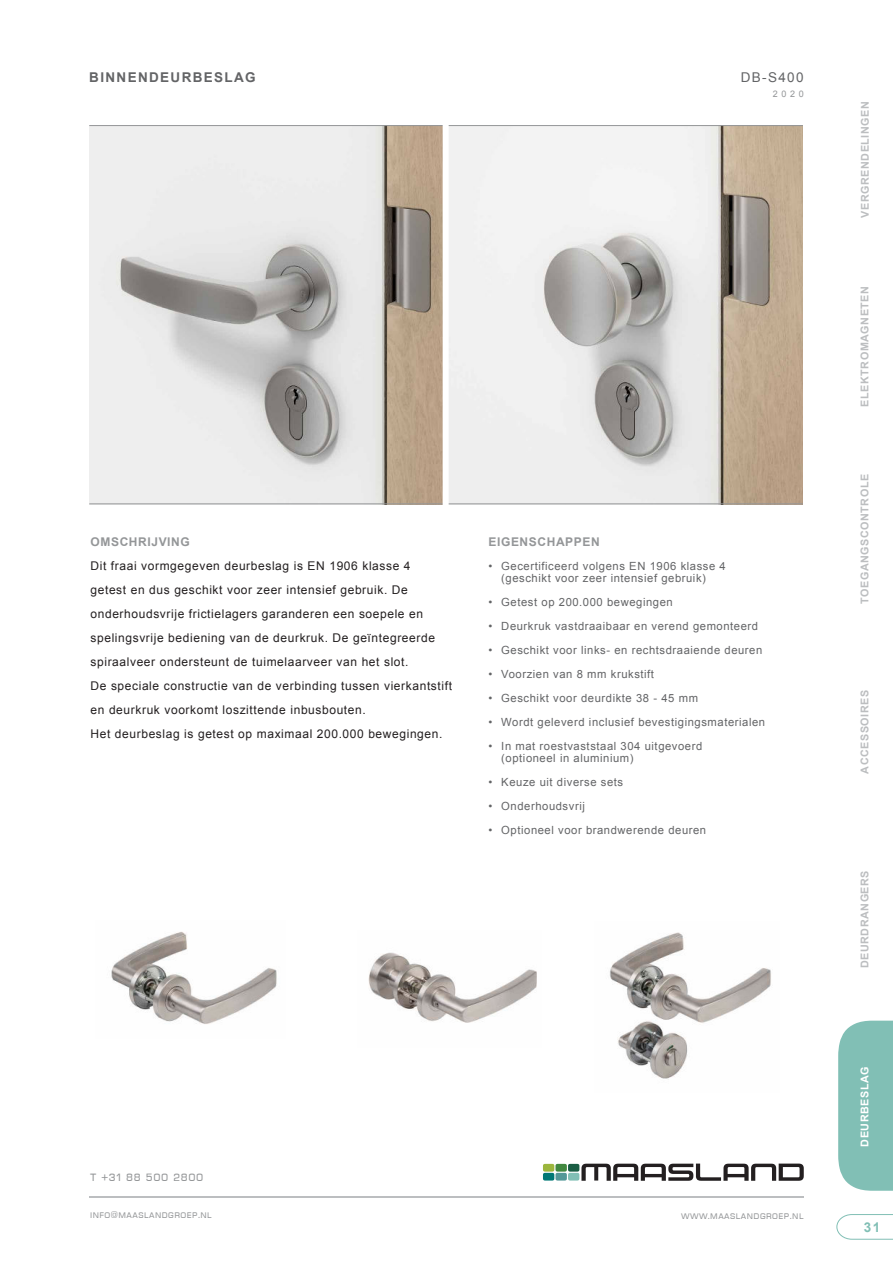
<style>
.page{position:relative;width:893px;height:1263px;background:#fff}
.page>*{position:absolute;margin:0;border:0;box-sizing:border-box;transform-origin:0 0}
.t1{font:700 13.5px "Arial";letter-spacing:.1em;color:#636466}
.t2{font:13.5px "Arial";letter-spacing:.1em;color:#636466}
.t3{font:700 13.5px "Arial";color:#81bfb5}
.t4{font:12.75px "Eurostile DCD";letter-spacing:.05em;color:#949698}
.t5{font:12px/24px "Arial";letter-spacing:.05em;color:#231f20}
.t6{font:700 12px "Arial";letter-spacing:.05em;color:#949698}
.t7{font:11.25px/12px "Arial";letter-spacing:.05em;color:#636466}
.t8{font:700 10.8px "Arial";letter-spacing:.05em;color:#bcbec0}
.t9{font:700 10.8px "Arial";letter-spacing:.05em;color:#fff}
.t10{font:9.75px "Eurostile DCD";letter-spacing:.05em;color:#949698}
.t11{font:9px "Arial";color:#949698}
</style>
<div class="page">
<div style="left:838px;top:1021px;width:55px;height:170px;background:#81bfb5"></div>
<svg style="left:543px;top:1163px;width:261px;height:18px"></svg>
<hr style="left:89px;top:1196px;width:715px;height:1px;background:#bcbec0">
<svg style="left:836px;top:1214px;width:57px;height:26px"></svg>
<img style="left:89px;top:126px;width:354px;height:377px">
<img style="left:449px;top:126px;width:354px;height:377px">
<hr style="left:89px;top:125px;width:714px;height:1px;background:#949698">
<hr style="left:89px;top:503px;width:714px;height:1px;background:#949698">
<div style="left:443px;top:121px;width:6px;height:386px;background:#fff"></div>
<img style="left:610px;top:932px;width:161px;height:147px">
<img style="left:111px;top:931px;width:166px;height:93px">
<img style="left:368px;top:952px;width:169px;height:71px">
<p class="t1" style="left:89px;top:69px;width:168px">BINNENDEURBESLAG</p>
<p class="t2" style="left:741px;top:72px;width:64px">DB-S400</p>
<p class="t11" style="left:773px;top:89px;width:32px">2020</p>
<p class="t6" style="left:91px;top:535px;width:101px">OMSCHRIJVING</p>
<p class="t5" style="left:91px;top:555px;width:363px">Dit fraai vormgegeven deurbeslag is EN 1906 klasse 4<br>getest en dus geschikt voor zeer intensief gebruik. De onderhoudsvrije frictielagers garanderen een soepele en spelingsvrije bediening van de deurkruk. De geïntegreerde spiraalveer ondersteunt de tuimelaarveer van het slot.<br>De speciale constructie van de verbinding tussen vierkantstift en deurkruk voorkomt loszittende inbusbouten.<br>Het deurbeslag is getest op maximaal 200.000 bewegingen.</p>
<p class="t6" style="left:489px;top:535px;width:113px">EIGENSCHAPPEN</p>
<p class="t7" style="left:501px;top:561px;width:226px;text-indent:-13px">• Gecertificeerd volgens EN 1906 klasse 4 (geschikt voor zeer intensief gebruik)</p>
<p class="t7" style="left:489px;top:597px;width:186px">• Getest op 200.000 bewegingen</p>
<p class="t7" style="left:489px;top:621px;width:271px">• Deurkruk vastdraaibaar en verend gemonteerd</p>
<p class="t7" style="left:489px;top:645px;width:275px">• Geschikt voor links- en rechtsdraaiende deuren</p>
<p class="t7" style="left:489px;top:669px;width:167px">• Voorzien van 8 mm krukstift</p>
<p class="t7" style="left:489px;top:693px;width:211px">• Geschikt voor deurdikte 38 - 45 mm</p>
<p class="t7" style="left:489px;top:717px;width:278px">• Wordt geleverd inclusief bevestigingsmaterialen</p>
<p class="t7" style="left:501px;top:741px;width:203px;text-indent:-13px">• In mat roestvaststaal 304 uitgevoerd (optioneel in aluminium)</p>
<p class="t7" style="left:489px;top:777px;width:136px">• Keuze uit diverse sets</p>
<p class="t7" style="left:489px;top:801px;width:98px">• Onderhoudsvrij</p>
<p class="t7" style="left:489px;top:825px;width:219px">• Optioneel voor brandwerende deuren</p>
<p class="t4" style="left:90px;top:1169px;width:115px">t +31 88 500 2800</p>
<p class="t10" style="left:90px;top:1209px;width:123px">info@maaslandgroep.nl</p>
<p class="t10" style="left:681px;top:1209px;width:124px">www.maaslandgroep.nl</p>
<p class="t8" style="left:859px;top:218px;width:118px;rotate:-90deg">VERGRENDELINGEN</p>
<p class="t8" style="left:858px;top:406px;width:122px;rotate:-90deg">ELEKTROMAGNETEN</p>
<p class="t8" style="left:859px;top:604px;width:131px;rotate:-90deg">TOEGANGSCONTROLE</p>
<p class="t8" style="left:858px;top:774px;width:85px;rotate:-90deg">ACCESSOIRES</p>
<p class="t8" style="left:858px;top:968px;width:99px;rotate:-90deg">DEURDRANGERS</p>
<p class="t9" style="left:858px;top:1146px;width:81px;rotate:-90deg">DEURBESLAG</p>
<p class="t3" style="left:864px;top:1219px;width:18px">31</p>
</div>
